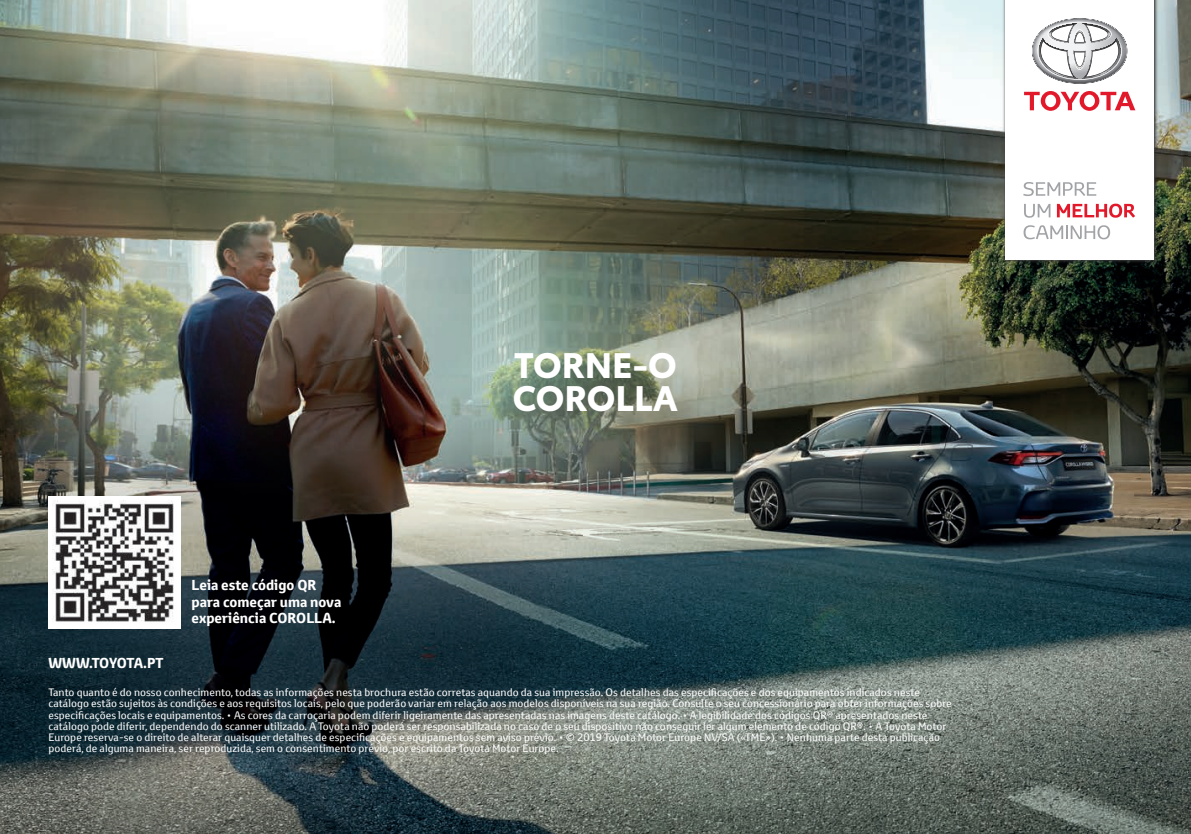
<style>
.page{position:relative;width:1191px;height:834px;background:#fff}
.page>*{position:absolute;margin:0;border:0;box-sizing:border-box;transform-origin:0 0}
.t1{font:700 35px/33.4px "Toyota Type";color:#fff}
.t2{font:700 14px/16.6px "Toyota Text";color:#fff}
.t3{font:700 14px "Toyota Text";letter-spacing:-.03em;color:#fff}
.t4{font:10.5px/11.2px "Toyota Text";letter-spacing:.005em;color:#fff}
</style>
<div class="page">
<img style="left:0;top:0;width:1191px;height:833px">
<div style="left:48px;top:496px;width:133px;height:133px;background:#fff"></div>
<img style="left:53px;top:500px;width:121px;height:122px">
<img style="left:997px;top:0;width:170px;height:276px">
<div style="left:1005px;top:0;width:148px;height:259px;background:#fff"></div>
<svg style="left:1024px;top:91px;width:111px;height:20px"></svg>
<svg style="left:1032px;top:18px;width:95px;height:66px"></svg>
<svg style="left:1023px;top:182px;width:73px;height:14px"></svg>
<svg style="left:1024px;top:204px;width:26px;height:14px"></svg>
<svg style="left:1057px;top:203px;width:78px;height:15px"></svg>
<svg style="left:1023px;top:225px;width:87px;height:14px"></svg>
<h2 class="t3" style="left:48px;top:653px;width:117px">WWW.TOYOTA.PT</h2>
<h2 class="t2" style="left:191px;top:576px;width:151px">Leia este código QR para começar uma nova experiência COROLLA.</h2>
<h1 class="t1" style="left:513px;top:345px;width:167px">TORNE-O<br>COROLLA</h1>
<p class="t4" style="left:48px;top:686px;width:905px">Tanto quanto é do nosso conhecimento, todas as informações nesta brochura estão corretas aquando da sua impressão. Os detalhes das especificações e dos equipamentos indicados neste catálogo estão sujeitos às condições e aos requisitos locais, pelo que poderão variar em relação aos modelos disponíveis na sua região. Consulte o seu concessionário para obter informações sobre especificações locais e equipamentos. • As cores da carroçaria podem diferir ligeiramente das apresentadas nas imagens deste catálogo. • A legibilidade dos códigos QR® apresentados neste catálogo pode diferir, dependendo do scanner utilizado. A Toyota não poderá ser responsabilizada no caso de o seu dispositivo não conseguir ler algum elemento de código QR®. • A Toyota Motor Europe reserva-se o direito de alterar quaisquer detalhes de especificações e equipamentos sem aviso prévio. • © 2019 Toyota Motor Europe NV/SA («TME»). • Nenhuma parte desta publicação poderá, de alguma maneira, ser reproduzida, sem o consentimento prévio, por escrito da Toyota Motor Europe.</p>
</div>
